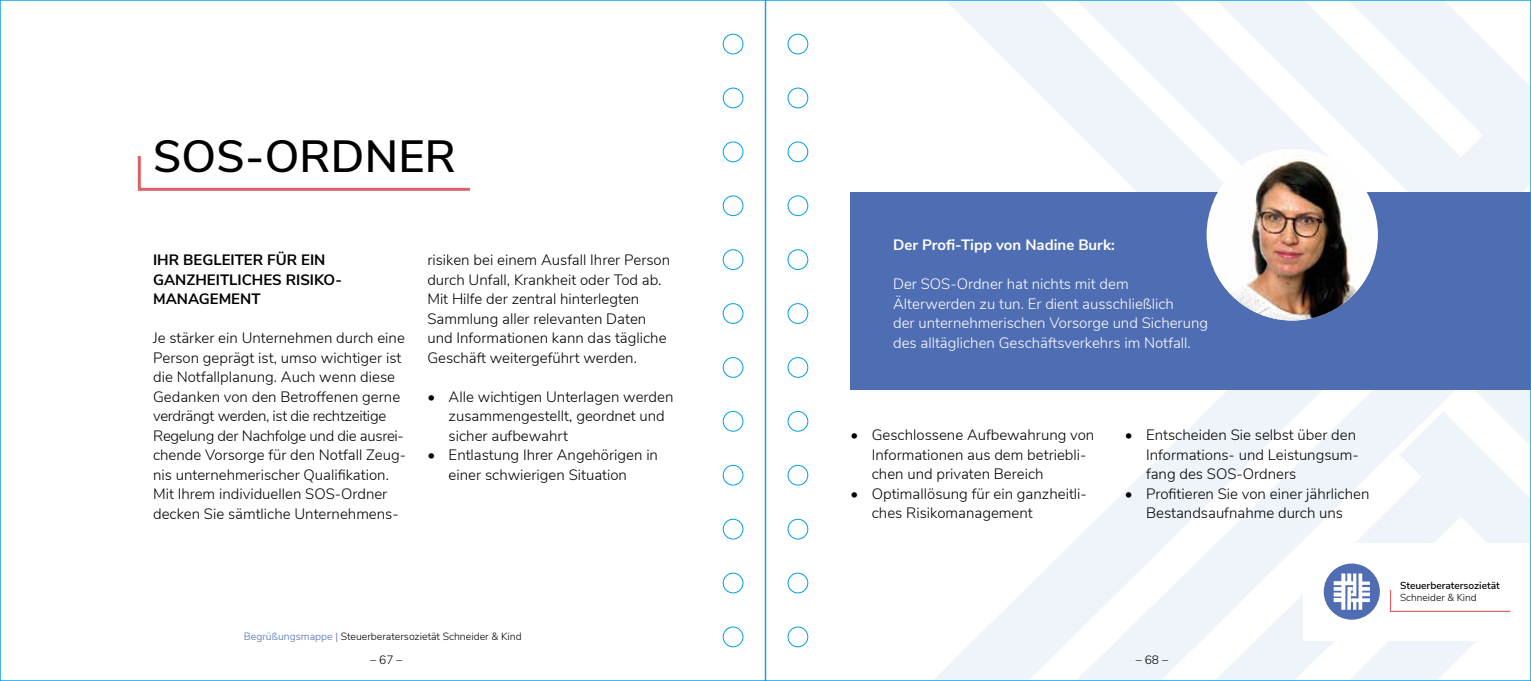
<style>
.page{position:relative;width:1531px;height:681px;background:#fff}
.page>*{position:absolute;margin:0;border:0;box-sizing:border-box;transform-origin:0 0}
.t1{font:600 45px "Nunito Sans";letter-spacing:.005em;color:#000}
.t2{font:300 15px/19.5px "Nunito Sans";color:#000}
.t3{font:300 15px/19.5px "Nunito Sans";color:#fff}
.t4{font:700 15px/19.5px "Nunito Sans";color:#000}
.t5{font:700 15px "Nunito Sans";color:#fff}
.t6{font:300 12px "Nunito Sans";color:#000}
.t7{font:300 10.5px "Nunito Sans";color:#000}
.t8{font:600 10.2px "Nunito Sans";color:#000}
.t9{font:300 10.2px "Nunito Sans";color:#000}
.s1{color:#4e6db3}
</style>
<div class="page">
<svg style="left:788px;top:2px;width:741px;height:646px"></svg>
<svg style="left:858px;top:390px;width:671px;height:288px"></svg>
<div style="left:850px;top:192px;width:681px;height:198px;background:#4e6db3"></div>
<div style="left:1206px;top:149px;width:172px;height:171px;background:#fff;border-radius:50%"></div>
<img style="left:1214px;top:149px;width:156px;height:171px">
<div style="left:1303px;top:542px;width:228px;height:98px;background:#fff"></div>
<div style="left:1324px;top:563px;width:56px;height:56px;background:#506cb2;border-radius:50%"></div>
<svg style="left:1333px;top:573px;width:37px;height:36px"></svg>
<svg style="left:1389px;top:590px;width:122px;height:22px"></svg>
<svg style="left:137px;top:156px;width:333px;height:35px"></svg>
<div style="left:788px;top:34px;width:20px;height:20px;border:1px solid #009fe3;border-radius:50%"></div>
<div style="left:788px;top:88px;width:20px;height:20px;border:1px solid #009fe3;border-radius:50%"></div>
<div style="left:788px;top:142px;width:20px;height:20px;border:1px solid #009fe3;border-radius:50%"></div>
<div style="left:788px;top:195px;width:20px;height:21px;border:1px solid #009fe3;border-radius:50%"></div>
<div style="left:788px;top:249px;width:20px;height:20px;border:1px solid #009fe3;border-radius:50%"></div>
<div style="left:788px;top:303px;width:20px;height:20px;border:1px solid #009fe3;border-radius:50%"></div>
<div style="left:788px;top:357px;width:20px;height:20px;border:1px solid #009fe3;border-radius:50%"></div>
<div style="left:788px;top:411px;width:20px;height:20px;border:1px solid #009fe3;border-radius:50%"></div>
<div style="left:788px;top:465px;width:20px;height:20px;border:1px solid #009fe3;border-radius:50%"></div>
<div style="left:788px;top:519px;width:20px;height:20px;border:1px solid #009fe3;border-radius:50%"></div>
<div style="left:788px;top:572px;width:20px;height:21px;border:1px solid #009fe3;border-radius:50%"></div>
<div style="left:788px;top:626px;width:20px;height:20px;border:1px solid #009fe3;border-radius:50%"></div>
<div style="left:723px;top:34px;width:20px;height:20px;border:1px solid #009fe3;border-radius:50%"></div>
<div style="left:723px;top:88px;width:20px;height:20px;border:1px solid #009fe3;border-radius:50%"></div>
<div style="left:723px;top:142px;width:20px;height:20px;border:1px solid #009fe3;border-radius:50%"></div>
<div style="left:723px;top:195px;width:20px;height:21px;border:1px solid #009fe3;border-radius:50%"></div>
<div style="left:723px;top:249px;width:20px;height:20px;border:1px solid #009fe3;border-radius:50%"></div>
<div style="left:723px;top:303px;width:20px;height:20px;border:1px solid #009fe3;border-radius:50%"></div>
<div style="left:723px;top:357px;width:20px;height:20px;border:1px solid #009fe3;border-radius:50%"></div>
<div style="left:723px;top:411px;width:20px;height:20px;border:1px solid #009fe3;border-radius:50%"></div>
<div style="left:723px;top:465px;width:20px;height:20px;border:1px solid #009fe3;border-radius:50%"></div>
<div style="left:723px;top:519px;width:20px;height:20px;border:1px solid #009fe3;border-radius:50%"></div>
<div style="left:723px;top:572px;width:20px;height:21px;border:1px solid #009fe3;border-radius:50%"></div>
<div style="left:723px;top:626px;width:20px;height:20px;border:1px solid #009fe3;border-radius:50%"></div>
<h1 class="t1" style="left:153px;top:123px;width:304px">SOS-ORDNER</h1>
<p class="t4" style="left:153px;top:249px;width:190px">IHR BEGLEITER FÜR EIN<br>GANZHEITLICHES RISIKO-<br>MANAGEMENT</p>
<p class="t2" style="left:153px;top:327px;width:254px">Je stärker ein Unternehmen durch eine Person geprägt ist, umso wichtiger ist die Notfallplanung. Auch wenn diese Gedanken von den Betroffenen gerne verdrängt werden, ist die rechtzeitige Regelung der Nachfolge und die ausrei&shy;chende Vorsorge für den Notfall Zeug&shy;nis unternehmerischer Qualifikation.<br>Mit Ihrem individuellen SOS-Ordner decken Sie sämtliche Unternehmens-</p>
<p class="t2" style="left:427px;top:249px;width:244px">risiken bei einem Ausfall Ihrer Person durch Unfall, Krankheit oder Tod ab.<br>Mit Hilfe der zentral hinterlegten Sammlung aller relevanten Daten und Informationen kann das tägliche Geschäft weitergeführt werden.</p>
<p class="t2" style="left:449px;top:386px;width:226px;text-indent:-21px">• Alle wichtigen Unterlagen werden zusammengestellt, geordnet und sicher aufbewahrt</p>
<p class="t2" style="left:449px;top:444px;width:211px;text-indent:-21px">• Entlastung Ihrer Angehörigen in einer schwierigen Situation</p>
<p class="t7" style="left:244px;top:628px;width:279px"><span class="s1">Begrüßungsmappe |</span> Steuerberatersozietät Schneider &amp; Kind</p>
<p class="t6" style="left:370px;top:650px;width:34px">– 67 –</p>
<p class="t5" style="left:893px;top:234px;width:223px">Der Profi-Tipp von Nadine Burk:</p>
<p class="t3" style="left:893px;top:273px;width:316px">Der SOS-Ordner hat nichts mit dem Älterwerden zu tun. Er dient ausschließlich<br>der unternehmerischen Vorsorge und Sicherung des alltäglichen Geschäftsverkehrs im Notfall.</p>
<p class="t2" style="left:872px;top:424px;width:224px;text-indent:-21px">• Geschlossene Aufbewahrung von<br>Informationen aus dem betriebli&shy;chen und privaten Bereich</p>
<p class="t2" style="left:872px;top:482px;width:217px;text-indent:-21px">• Optimallösung für ein ganzheitli&shy;ches Risikomanagement</p>
<p class="t2" style="left:1146px;top:424px;width:214px;text-indent:-21px">• Entscheiden Sie selbst über den<br>Informations- und Leistungsum&shy;fang des SOS-Ordners</p>
<p class="t2" style="left:1125px;top:482px;width:246px;text-align:center">• Profitieren Sie von einer jährlichen<br>Bestandsaufnahme durch uns</p>
<p class="t6" style="left:1135px;top:650px;width:34px">– 68 –</p>
<p class="t8" style="left:1400px;top:577px;width:101px">Steuerberatersozietät</p>
<p class="t9" style="left:1400px;top:589px;width:78px">Schneider &amp; Kind</p>
</div>
